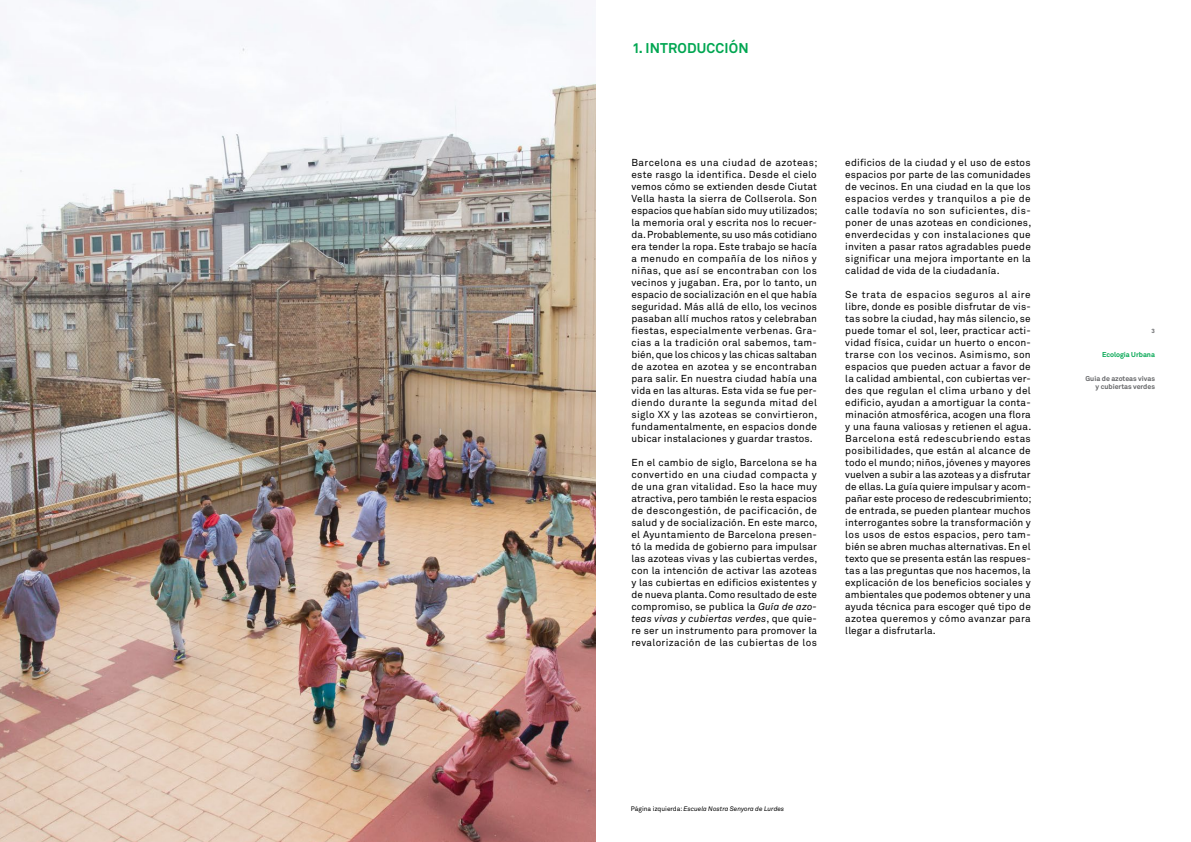
<style>
.page{position:relative;width:1191px;height:842px;background:#fff}
.page>*{position:absolute;margin:0;border:0;box-sizing:border-box;transform-origin:0 0}
.t1{font:700 14px "Akkurat";letter-spacing:.01em;color:#00a651}
.Estilo_de_párrafo_1{font:10px/12px "Akkurat";letter-spacing:.015em;color:#000;text-align:justify}
.t2{font:700 7px/8.4px "Akkurat";color:#636466;text-align:right}
.t3{font:700 7px "Akkurat";color:#00a651}
.t4{font:italic 6.5px "Akkurat";color:#000}
.t5{font:700 6px "Akkurat";color:#636466}
.s1{font-style:italic}
.s2{font-style:normal}
</style>
<div class="page">
<img style="left:0;top:0;width:595px;height:842px">
<p class="t1" style="left:632px;top:39px;width:118px">1. INTRODUCCIÓN</p>
<p class="Estilo_de_párrafo_1" style="left:631px;top:157px;width:188px">Barcelona es una ciudad de azoteas; este rasgo la identifica. Desde el cielo vemos cómo se extienden desde Ciutat Vella hasta la sierra de Collserola. Son espacios que habían sido muy utilizados; la memoria oral y escrita nos lo recuer&shy;da. Probablemente, su uso más cotidiano era tender la ropa. Este trabajo se hacía a menudo en compañía de los niños y niñas, que así se encontraban con los vecinos y jugaban. Era, por lo tanto, un espacio de socialización en el que había seguridad. Más allá de ello, los vecinos pasaban allí muchos ratos y celebraban fiestas, especialmente verbenas. Gra&shy;cias a la tradición oral sabemos, tam&shy;bién, que los chicos y las chicas saltaban de azotea en azotea y se encontraban para salir. En nuestra ciudad había una vida en las alturas. Esta vida se fue per&shy;diendo durante la segunda mitad del siglo XX y las azoteas se convirtieron, fundamentalmente, en espacios donde ubicar instalaciones y guardar trastos.</p>
<p class="Estilo_de_párrafo_1" style="left:631px;top:457px;width:187px">En el cambio de siglo, Barcelona se ha convertido en una ciudad compacta y de una gran vitalidad. Eso la hace muy atractiva, pero también le resta espacios de descongestión, de pacificación, de salud y de socialización. En este marco, el Ayuntamiento de Barcelona presen&shy;tó la medida de gobierno para impulsar las azoteas vivas y las cubiertas verdes, con la intención de activar las azoteas y las cubiertas en edificios existentes y de nueva planta. Como resultado de este compromiso, se publica la <span class="s1">Guía de azo&shy;teas vivas y cubiertas verdes</span>, que quie&shy;re ser un instrumento para promover la revalorización de las cubiertas de los</p>
<p class="Estilo_de_párrafo_1" style="left:845px;top:157px;width:187px">edificios de la ciudad y el uso de estos espacios por parte de las comunidades de vecinos. En una ciudad en la que los espacios verdes y tranquilos a pie de calle todavía no son suficientes, dis&shy;poner de unas azoteas en condiciones, enverdecidas y con instalaciones que inviten a pasar ratos agradables puede significar una mejora importante en la calidad de vida de la ciudadanía.</p>
<p class="Estilo_de_párrafo_1" style="left:845px;top:289px;width:188px">Se trata de espacios seguros al aire libre, donde es posible disfrutar de vis&shy;tas sobre la ciudad, hay más silencio, se puede tomar el sol, leer, practicar acti&shy;vidad física, cuidar un huerto o encon&shy;trarse con los vecinos. Asimismo, son espacios que pueden actuar a favor de la calidad ambiental, con cubiertas ver&shy;des que regulan el clima urbano y del edificio, ayudan a amortiguar la conta&shy;minación atmosférica, acogen una flora y una fauna valiosas y retienen el agua.<br>Barcelona está redescubriendo estas posibilidades, que están al alcance de todo el mundo; niños, jóvenes y mayores vuelven a subir a las azoteas y a disfrutar de ellas. La guía quiere impulsar y acom&shy;pañar este proceso de redescubrimiento; de entrada, se pueden plantear muchos interrogantes sobre la transformación y los usos de estos espacios, pero tam&shy;bién se abren muchas alternativas. En el texto que se presenta están las respues&shy;tas a las preguntas que nos hacemos, la explicación de los beneficios sociales y ambientales que podemos obtener y una ayuda técnica para escoger qué tipo de azotea queremos y cómo avanzar para llegar a disfrutarla.</p>
<p class="t5" style="left:1151px;top:327px;width:5px">3</p>
<p class="t3" style="left:1102px;top:351px;width:54px">Ecología Urbana</p>
<p class="t2" style="left:1085px;top:374px;width:71px">Guía de azoteas vivas y cubiertas verdes</p>
<p class="t4" style="left:631px;top:805px;width:155px"><span class="s2">Página izquierda:</span> Escuela Nostra Senyora de Lurdes</p>
</div>
